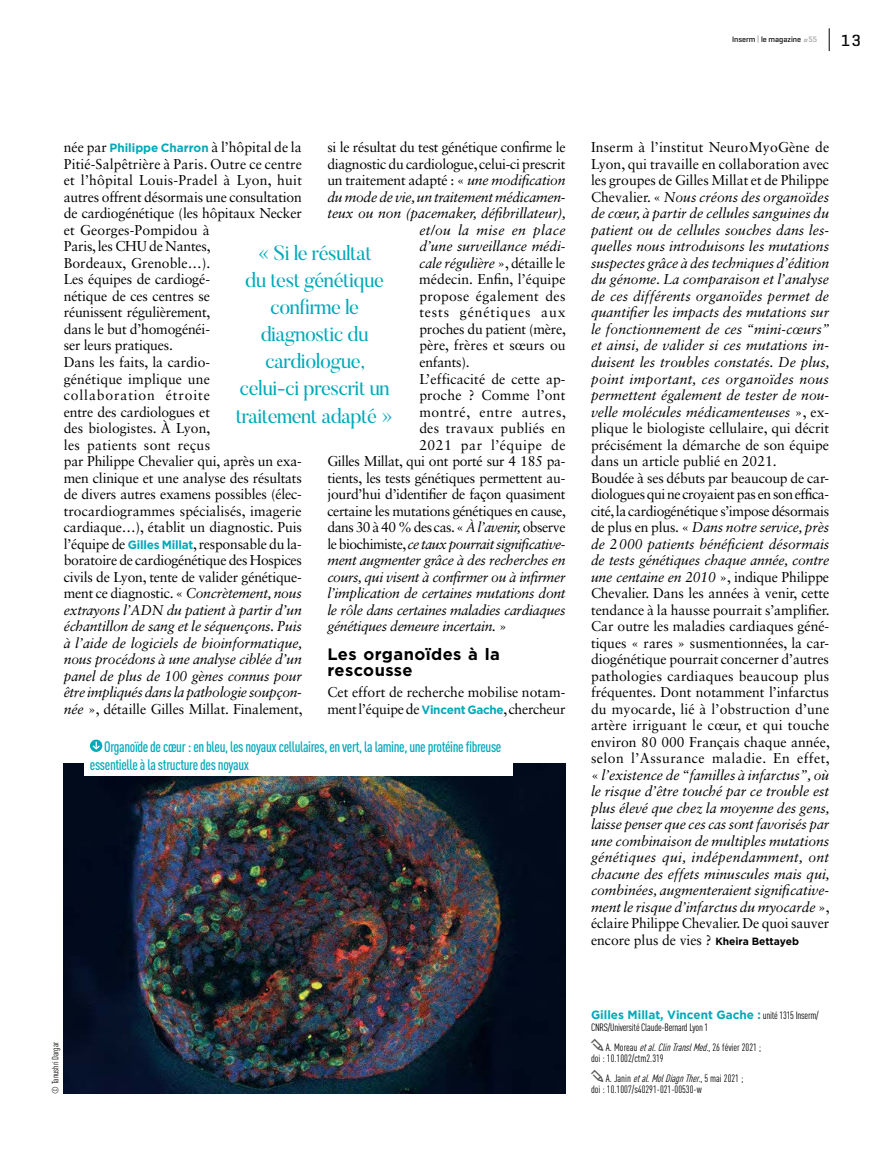
<style>
.page{position:relative;width:893px;height:1149px;background:#fff}
.page>*{position:absolute;margin:0;border:0;box-sizing:border-box;transform-origin:0 0}
.t1{font:20.7px/27px "Butler";letter-spacing:-.025em;color:#00a9b9;text-align:center}
.t2{font:700 16.5px/16.5px "Gotham";letter-spacing:.025em;color:#000}
.t3{font:500 16.5px "Geogrotesque Stencil A";color:#000}
.t4{font:500 condensed 15px/18px "DINOT";letter-spacing:-.025em;color:#00a9b9}
.t5{font:italic 14.25px/16.5px "Sabon LT Std";letter-spacing:-.005em;color:#000}
.t6{font:14.25px/16.5px "Sabon LT Std";letter-spacing:-.015em;color:#000}
.t7{font:italic 14.25px "Sabon LT Std";letter-spacing:-.025em;color:#000}
.t8{font:14.25px "Sabon LT Std";letter-spacing:.005em;color:#000}
.t9{font:italic 14.25px "Sabon LT Std";letter-spacing:-.035em;color:#000}
.t10{font:14.25px "Sabon LT Std";letter-spacing:.015em;color:#000}
.t11{font:14.25px "Sabon LT Std";letter-spacing:-.035em;color:#000}
.t12{font:14.25px "Sabon LT Std";letter-spacing:.01em;color:#000}
.t13{font:14.25px "Sabon LT Std";letter-spacing:.02em;color:#000}
.t14{font:14.25px "Sabon LT Std";letter-spacing:.045em;color:#000}
.t15{font:italic 14.25px "Sabon LT Std";letter-spacing:.025em;color:#000}
.t16{font:14.25px "Sabon LT Std";letter-spacing:.06em;color:#000}
.t17{font:14.25px "Sabon LT Std";letter-spacing:.035em;color:#000}
.t18{font:700 12px "Gotham";color:#00a9b9}
.t19{font:condensed 10.5px/19.8px "DINOT";color:#000}
.t20{font:condensed 10.5px/19.8px "DINOT";letter-spacing:-.02em;color:#000}
.t21{font:condensed 9px "DINOT";color:#000}
.t22{font:500 7.95px "Geogrotesque Stencil A";color:#000}
.s1{color:#9d9d9c}
.s2{font-family:"Gotham";font-weight:700;font-size:12px;color:#00a9b9}
.s3{font-style:italic}
.s4{font-style:normal}
.s5{font-family:"Gotham";font-weight:700;font-style:normal;font-size:10.5px}
.s6{font-family:"DINOT";font-weight:400;font-stretch:condensed;font-size:10.5px;color:#000}
</style>
<div class="page">
<img style="left:64px;top:763px;width:502px;height:330px">
<div style="left:84px;top:733px;width:428px;height:42px;background:#fff"></div>
<svg style="left:90px;top:739px;width:12px;height:12px"></svg>
<svg style="left:93px;top:741px;width:7px;height:8px"></svg>
<svg style="left:829px;top:28px;width:1px;height:23px"></svg>
<p class="t22" style="left:732px;top:34px;width:87px">Inserm <span class="s1">|</span> le magazine <span class="s1">#55</span></p>
<p class="t3" style="left:841px;top:30px;width:21px">13</p>
<p class="t6" style="left:64px;top:139px;width:240px">née par <span class="s2">Philippe Charron</span> à l’hôpital de la Pitié-Salpêtrière à Paris. Outre ce centre et l’hôpital Louis-Pradel à Lyon, huit autres offrent désormais une consultation de cardiogénétique (les hôpitaux Necker et Georges-Pompidou à<br>Paris, les CHU de Nantes,<br>Bordeaux, Grenoble…).<br>Les équipes de cardiogé-<br>nétique de ces centres se<br>réunissent régulièrement,<br>dans le but d’homogénéi-<br>ser leurs pratiques.<br>Dans les faits, la cardio-<br>génétique implique une collaboration étroite<br>entre des cardiologues et<br>des biologistes. À Lyon,<br>les patients sont reçus<br>par Philippe Chevalier qui, après un exa&shy;men clinique et une analyse des résultats de divers autres examens possibles (élec&shy;trocardiogrammes spécialisés, imagerie cardiaque…), établit un diagnostic. Puis l’équipe de <span class="s2">Gilles Millat</span>, responsable du la&shy;boratoire de cardiogénétique des Hospices civils de Lyon, tente de valider génétique&shy;ment ce diagnostic. « <span class="s3">Concrètement, nous extrayons l’ADN du patient à partir d’un échantillon de sang et le séquençons. Puis à l’aide de logiciels de bioinformatique, nous procédons à une analyse ciblée d’un panel de plus de 100 gènes connus pour être impliqués dans la pathologie soupçon&shy;née</span> », détaille Gilles Millat. Finalement,</p>
<p class="t6" style="left:327px;top:139px;width:240px">si le résultat du test génétique confirme le</p>
<p class="t6" style="left:327px;top:155px;width:239px">diagnostic du cardiologue, celui-ci prescrit</p>
<p class="t6" style="left:327px;top:172px;width:240px">un traitement adapté : « <span class="s3">une modification</span></p>
<p class="t5" style="left:327px;top:188px;width:240px">du mode de vie, un traitement médicamen-</p>
<p class="t5" style="left:327px;top:205px;width:240px">teux ou non (pacemaker, défibrillateur),</p>
<p class="t15" style="left:419px;top:221px;width:148px">et/ou la mise en place</p>
<p class="t5" style="left:419px;top:238px;width:148px">d’une surveillance médi-</p>
<p class="t5" style="left:419px;top:254px;width:148px">cale régulière <span class="s4">», détaille le</span></p>
<p class="t8" style="left:419px;top:271px;width:148px">médecin. Enfin, l’équipe</p>
<p class="t13" style="left:419px;top:287px;width:148px">propose également des</p>
<p class="t16" style="left:419px;top:304px;width:148px">tests génétiques aux</p>
<p class="t6" style="left:419px;top:320px;width:148px">proches du patient (mère,</p>
<p class="t8" style="left:419px;top:337px;width:148px">père, frères et sœurs ou</p>
<p class="t6" style="left:419px;top:353px;width:52px">enfants).</p>
<p class="t12" style="left:419px;top:370px;width:148px">L’efficacité de cette ap-</p>
<p class="t10" style="left:419px;top:386px;width:148px">proche ? Comme l’ont</p>
<p class="t14" style="left:419px;top:403px;width:148px">montré, entre autres,</p>
<p class="t10" style="left:419px;top:419px;width:148px">des travaux publiés en</p>
<p class="t17" style="left:419px;top:436px;width:148px">2021 par l’équipe de</p>
<p class="t6" style="left:327px;top:452px;width:240px">Gilles Millat, qui ont porté sur 4 185 pa-</p>
<p class="t6" style="left:327px;top:469px;width:240px">tients, les tests génétiques permettent au-</p>
<p class="t6" style="left:327px;top:485px;width:240px">jourd’hui d’identifier de façon quasiment</p>
<p class="t6" style="left:327px;top:502px;width:240px">certaine les mutations génétiques en cause,</p>
<p class="t11" style="left:327px;top:518px;width:240px">dans 30 à 40 % des cas. « <span class="s3">À l’avenir,</span> observe</p>
<p class="t9" style="left:327px;top:535px;width:240px"><span class="s4">le biochimiste,</span> ce taux pourrait significative-</p>
<p class="t7" style="left:327px;top:551px;width:240px">ment augmenter grâce à des recherches en</p>
<p class="t7" style="left:327px;top:568px;width:240px">cours, qui visent à confirmer ou à infirmer</p>
<p class="t5" style="left:327px;top:584px;width:240px">l’implication de certaines mutations dont</p>
<p class="t7" style="left:327px;top:601px;width:240px">le rôle dans certaines maladies cardiaques</p>
<p class="t7" style="left:327px;top:617px;width:181px">génétiques demeure incertain. <span class="s4">»</span></p>
<p class="t2" style="left:327px;top:645px;width:174px">Les organoïdes à la rescousse</p>
<p class="t6" style="left:327px;top:683px;width:240px">Cet effort de recherche mobilise notam&shy;ment l’équipe de <span class="s2">Vincent Gache</span>, chercheur</p>
<h1 class="t1" style="left:236px;top:239px;width:159px">« Si le résultat<br>du test génétique confirme le diagnostic du cardiologue, celui-ci prescrit un traitement adapté »</h1>
<p class="t4" style="left:90px;top:737px;width:413px;text-indent:14px">Organoïde de cœur : en bleu, les noyaux cellulaires, en vert, la lamine, une protéine fibreuse essentielle à la structure des noyaux</p>
<p class="t21" style="left:50px;top:1093px;width:53px;rotate:-90deg">© Tanushri Dargar</p>
<p class="t5" style="left:591px;top:139px;width:240px"><span class="s4">Inserm à l’institut NeuroMyoGène de Lyon, qui travaille en collaboration avec les groupes de Gilles Millat et de Philippe Chevalier. «</span> Nous créons des organoïdes de cœur, à partir de cellules sanguines du patient ou de cellules souches dans les&shy;quelles nous introduisons les mutations suspectes grâce à des techniques d’édition du génome. La comparaison et l’analyse de ces différents organoïdes permet de quantifier les impacts des mutations sur le fonctionnement de ces “mini-cœurs” et ainsi, de valider si ces mutations in&shy;duisent les troubles constatés. De plus, point important, ces organoïdes nous permettent également de tester de nou&shy;velle molécules médicamenteuses <span class="s4">», ex&shy;plique le biologiste cellulaire, qui décrit précisément la démarche de son équipe dans un article publié en 2021.<br>Boudée à ses débuts par beaucoup de car&shy;diologues qui ne croyaient pas en son effica&shy;cité, la cardiogénétique s’impose désormais de plus en plus. «</span> Dans notre service, près de 2000 patients bénéficient désormais de tests génétiques chaque année, contre une centaine en 2010 <span class="s4">», indique Philippe Chevalier. Dans les années à venir, cette tendance à la hausse pourrait s’amplifier.<br>Car outre les maladies cardiaques géné&shy;tiques « rares » susmentionnées, la car&shy;diogénétique pourrait concerner d’autres pathologies cardiaques beaucoup plus fréquentes. Dont notamment l’infarctus du myocarde, lié à l’obstruction d’une artère irriguant le cœur, et qui touche environ 80 000 Français chaque année, selon l’Assurance maladie. En effet, «</span> l’existence de “familles à infarctus”, où le risque d’être touché par ce trouble est plus élevé que chez la moyenne des gens, laisse penser que ces cas sont favorisés par une combinaison de multiples mutations génétiques qui, indépendamment, ont chacune des effets minuscules mais qui, combinées, augmenteraient significative&shy;ment le risque d’infarctus du myocarde <span class="s4">», éclaire Philippe Chevalier. De quoi sauver encore plus de vies ?</span> <span class="s5">Kheira Bettayeb</span></p>
<p class="t18" style="left:591px;top:1006px;width:229px">Gilles Millat, Vincent Gache : <span class="s6">unité 1315 Inserm/</span></p>
<p class="t20" style="left:606px;top:1017px;width:157px;text-indent:-15px">CNRS/Université Claude-Bernard Lyon 1<br>A . M o rea u <span class="s3">etal.ClinTranslMed.</span>, 2 6 févi e r 2 0 2 1 ;</p>
<p class="t19" style="left:606px;top:1048px;width:139px;text-indent:-15px">doi : 10.1002/ctm2.319<br>A . J a n i n <span class="s3">etal.MolDiagnTher.</span>, 5 m a i 2 0 2 1 ;</p>
<p class="t19" style="left:591px;top:1079px;width:112px">doi : 10.1007/s40291-021-00530-w</p>
</div>
